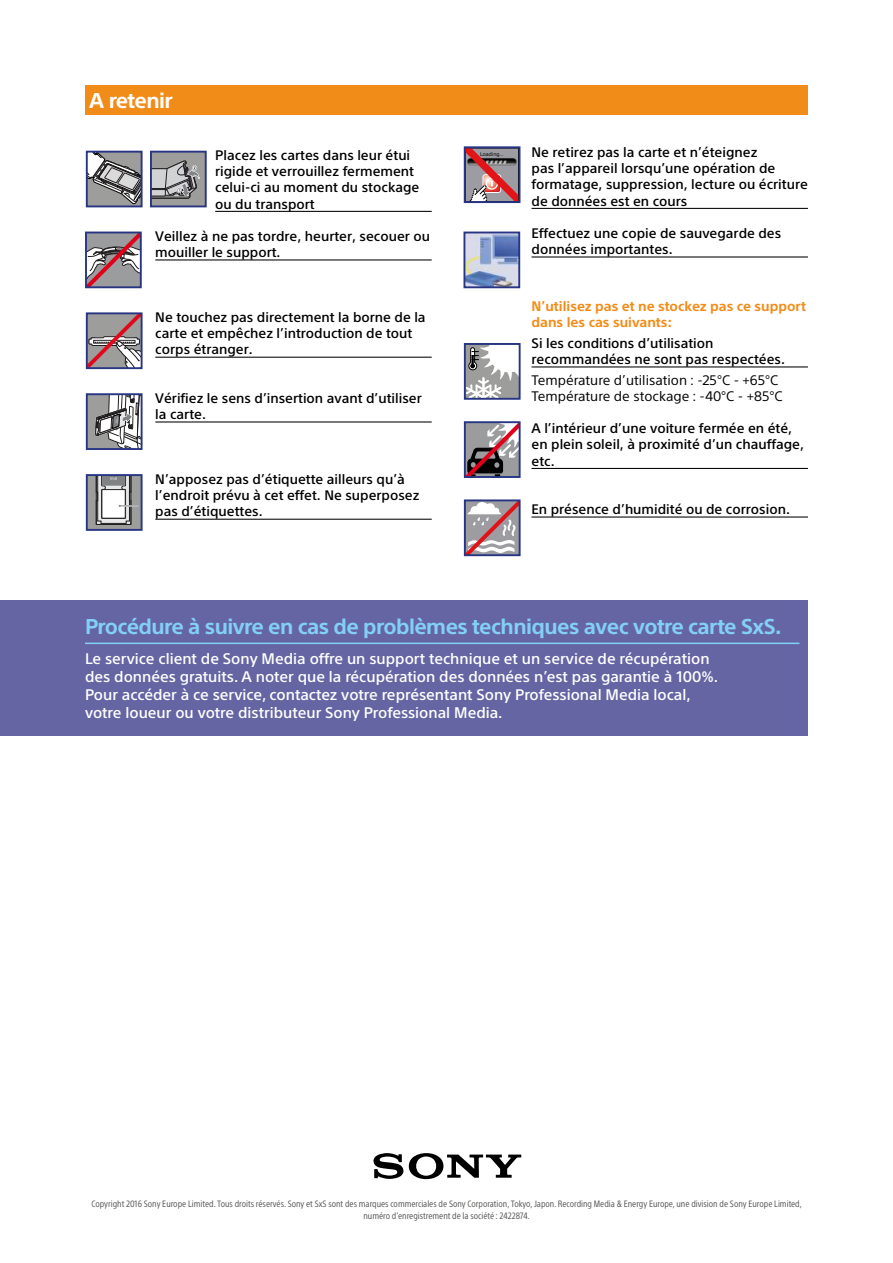
<style>
.page{position:relative;width:893px;height:1263px;background:#fff}
.page>*{position:absolute;margin:0;border:0;box-sizing:border-box;transform-origin:0 0}
.t1{font:700 21px "SST";letter-spacing:-.025em;color:#83d0f5}
.t2{font:700 21px "SST";letter-spacing:-.03em;color:#fff}
.t3{font:500 15px/18px "SST";color:#fff}
.t4{font:500 13.5px/16.2px "SST";color:#000}
.t5{font:13.5px/16.2px "SST";color:#000}
.t6{font:700 13.5px/16.2px "SST";color:#f28c18}
.t7{font:condensed 9px/12px "SST";color:#575756;text-align:center}
.t8{font:4.95px "Verdana";color:#000}
</style>
<div class="page">
<div style="left:0;top:600px;width:808px;height:136px;background:#6565a4"></div>
<hr style="left:85px;top:643px;width:714px;height:1px;background:#83d0f5">
<hr style="left:215px;top:211px;width:217px;height:1px;background:#000">
<hr style="left:155px;top:259px;width:277px;height:1px;background:#000">
<hr style="left:155px;top:357px;width:277px;height:1px;background:#000">
<hr style="left:155px;top:421px;width:277px;height:1px;background:#000">
<hr style="left:155px;top:519px;width:277px;height:1px;background:#000">
<hr style="left:531px;top:208px;width:277px;height:1px;background:#000">
<hr style="left:531px;top:256px;width:277px;height:1px;background:#000">
<hr style="left:531px;top:366px;width:277px;height:1px;background:#000">
<hr style="left:531px;top:468px;width:277px;height:1px;background:#000">
<hr style="left:531px;top:516px;width:277px;height:1px;background:#000">
<svg style="left:89px;top:154px;width:51px;height:50px;background:#979696"></svg>
<div style="left:86px;top:151px;width:57px;height:56px;border:2px solid #283583"></div>
<svg style="left:467px;top:149px;width:50px;height:51px;background:#a97c7e"></svg>
<div style="left:464px;top:146px;width:56px;height:57px;border:2px solid #283583"></div>
<div style="left:151px;top:152px;width:55px;height:54px;background:#9d9d9c"></div>
<svg style="left:153px;top:160px;width:47px;height:39px"></svg>
<div style="left:150px;top:151px;width:57px;height:56px;border:2px solid #283583"></div>
<svg style="left:89px;top:315px;width:51px;height:51px;background:#a58f90"></svg>
<div style="left:86px;top:312px;width:57px;height:57px;border:2px solid #283583"></div>
<div style="left:87px;top:394px;width:55px;height:55px;background:#9d9d9c"></div>
<svg style="left:94px;top:396px;width:46px;height:51px"></svg>
<div style="left:86px;top:393px;width:57px;height:57px;border:2px solid #283583"></div>
<div style="left:87px;top:475px;width:55px;height:55px;background:#9d9d9c"></div>
<svg style="left:96px;top:477px;width:42px;height:48px"></svg>
<div style="left:86px;top:474px;width:57px;height:57px;border:2px solid #283583"></div>
<img style="left:466px;top:235px;width:51px;height:50px">
<div style="left:463px;top:232px;width:57px;height:56px;border:2px solid #283583"></div>
<svg style="left:467px;top:424px;width:51px;height:51px;background:#91797d"></svg>
<div style="left:464px;top:421px;width:57px;height:57px;border:2px solid #283583"></div>
<svg style="left:467px;top:346px;width:51px;height:51px"></svg>
<div style="left:464px;top:343px;width:57px;height:57px;border:2px solid #283583"></div>
<svg style="left:88px;top:235px;width:51px;height:50px;background:#a38a8f"></svg>
<div style="left:85px;top:232px;width:57px;height:56px;border:2px solid #283583"></div>
<svg style="left:467px;top:502px;width:51px;height:51px"></svg>
<div style="left:464px;top:499px;width:57px;height:57px;border:2px solid #283583"></div>
<div style="left:85px;top:85px;width:723px;height:30px;background:#f28c18"></div>
<svg style="left:373px;top:1153px;width:148px;height:26px"></svg>
<h1 class="t2" style="left:89px;top:88px;width:85px">A retenir</h1>
<p class="t4" style="left:215px;top:147px;width:206px">Placez les cartes dans leur étui rigide et verrouillez fermement celui-ci au moment du stockage ou du transport</p>
<p class="t4" style="left:155px;top:228px;width:276px">Veillez à ne pas tordre, heurter, secouer ou mouiller le support.</p>
<p class="t4" style="left:155px;top:309px;width:272px">Ne touchez pas directement la borne de la carte et empêchez l’introduction de tout corps étranger.</p>
<p class="t4" style="left:155px;top:390px;width:268px">Vérifiez le sens d’insertion avant d’utiliser la carte.</p>
<p class="t4" style="left:155px;top:471px;width:266px">N’apposez pas d’étiquette ailleurs qu’à l’endroit prévu à cet effet. Ne superposez pas d’étiquettes.</p>
<p class="t8" style="left:480px;top:151px;width:25px">Loading…</p>
<p class="t4" style="left:531px;top:144px;width:278px">Ne retirez pas la carte et n’éteignez<br>pas l’appareil lorsqu’une opération de formatage, suppression, lecture ou écriture de données est en cours</p>
<p class="t4" style="left:531px;top:225px;width:251px">Effectuez une copie de sauvegarde des données importantes.</p>
<p class="t6" style="left:531px;top:298px;width:276px">N’utilisez pas et ne stockez pas ce support dans les cas suivants:</p>
<p class="t4" style="left:531px;top:335px;width:255px">Si les conditions d’utilisation recommandées ne sont pas respectées.</p>
<p class="t5" style="left:531px;top:372px;width:253px">Température d’utilisation : -25°C - +65°C<br>Température de stockage : -40°C - +85°C</p>
<p class="t4" style="left:531px;top:420px;width:274px">A l’intérieur d’une voiture fermée en été, en plein soleil, à proximité d’un chauffage, etc.</p>
<p class="t4" style="left:531px;top:501px;width:260px">En présence d’humidité ou de corrosion.</p>
<h1 class="t1" style="left:85px;top:614px;width:698px">Procédure à suivre en cas de problèmes techniques avec votre carte SxS.</h1>
<p class="t3" style="left:85px;top:650px;width:635px">Le service client de Sony Media offre un support technique et un service de récupération des données gratuits. A noter que la récupération des données n’est pas garantie à 100%.<br>Pour accéder à ce service, contactez votre représentant Sony Professional Media local, votre loueur ou votre distributeur Sony Professional Media.</p>
<p class="t7" style="left:91px;top:1197px;width:712px">Copyright 2016 Sony Europe Limited. Tous droits réservés. Sony et SxS sont des marques commerciales de Sony Corporation, Tokyo, Japon. Recording Media &amp; Energy Europe, une division de Sony Europe Limited, numéro d’enregistrement de la société : 2422874.</p>
</div>
